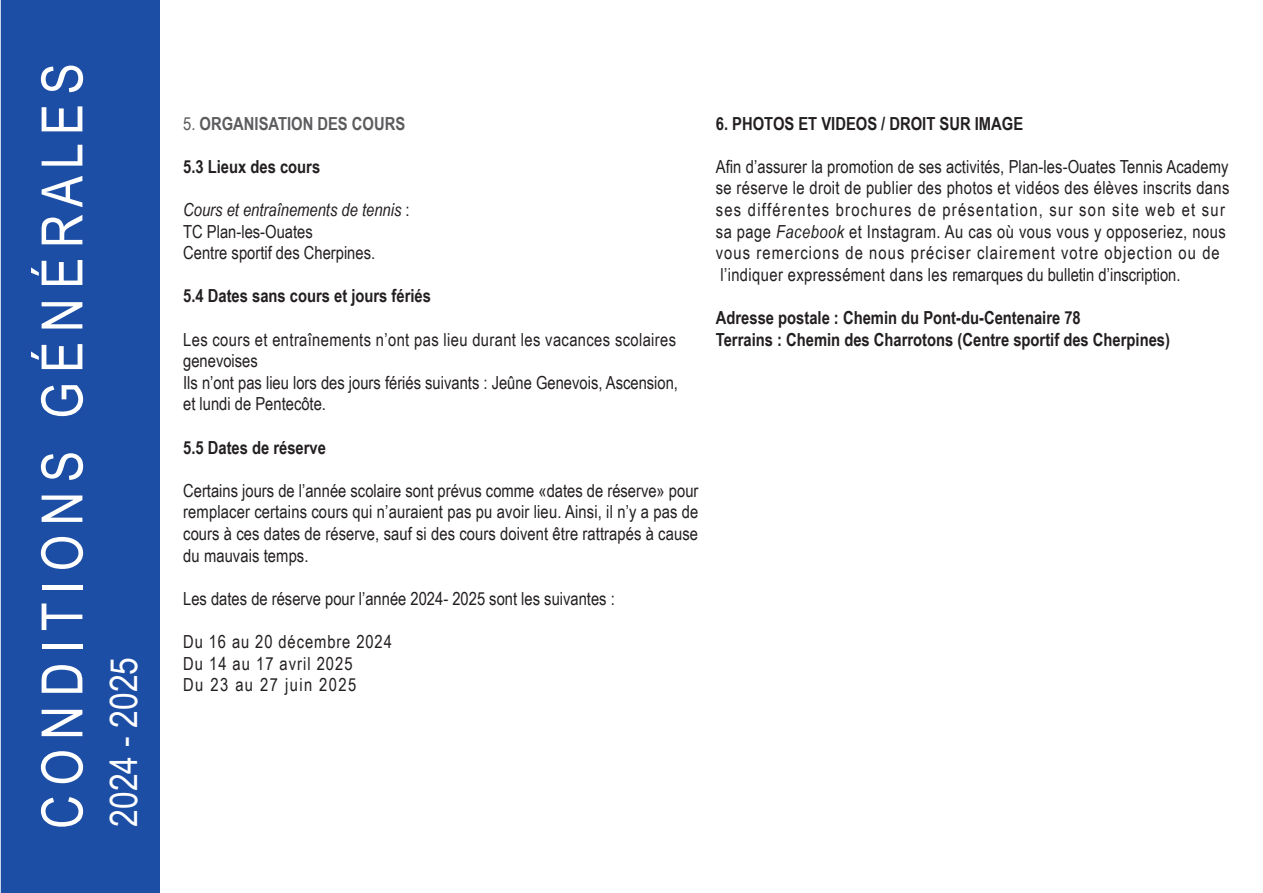
<style>
.page{position:relative;width:1263px;height:893px;background:#fff}
.page>*{position:absolute;margin:0;border:0;box-sizing:border-box;transform-origin:0 0}
.t1{font:57px "Arial Narrow";color:#fff}
.t2{font:37.5px "Arial Narrow";color:#fff;scale:1.04 1}
.t3{font:18px/21.6px "Arial Narrow";letter-spacing:.02em;color:#231f20;text-align:justify}
.t4{font:18px "Arial Narrow";color:#231f20}
.t5{font:700 18px "Arial Narrow";color:#231f20}
.t6{font:18px/21.6px "Arial Narrow";letter-spacing:.06em;color:#231f20}
.t7{font:italic 18px "Arial Narrow";color:#231f20}
.t8{font:700 18px "Arial Narrow";color:#5c5c5f}
.t9{font:18px "Arial Narrow";letter-spacing:.05em;color:#231f20}
.t10{font:18px "Arial Narrow";letter-spacing:.055em;color:#231f20}
.t11{font:18px "Arial Narrow";letter-spacing:.08em;color:#231f20}
.s1{font-weight:400}
.s2{font-style:normal}
.s3{font-style:italic}
</style>
<div class="page">
<div style="left:0;top:0;width:88px;height:893px;background:#1d4ea5"></div>
<div style="left:88px;top:0;width:71px;height:893px;background:#1d4ea5"></div>
<p class="t1" style="left:21px;top:829px;width:767px;rotate:-90deg">C O N D I T I O N S G É N É R A L E S</p>
<p class="t2" style="left:96px;top:827px;width:165px;rotate:-90deg">2024 - 2025</p>
<p class="t8" style="left:183px;top:110px;width:223px"><span class="s1">5.</span> ORGANISATION DES COURS</p>
<p class="t5" style="left:183px;top:153px;width:139px">5.3 Lieux des cours</p>
<p class="t7" style="left:183px;top:197px;width:228px">Cours et entraînements de tennis <span class="s2">:</span></p>
<p class="t4" style="left:183px;top:218px;width:131px">TC Plan-les-Ouates</p>
<p class="t4" style="left:183px;top:240px;width:193px">Centre sportif des Cherpines.</p>
<p class="t5" style="left:183px;top:282px;width:249px">5.4 Dates sans cours et jours fériés</p>
<p class="t3" style="left:183px;top:328px;width:494px">Les cours et entraînements n’ont pas lieu durant les vacances scolaires</p>
<p class="t4" style="left:183px;top:348px;width:76px">genevoises</p>
<p class="t4" style="left:183px;top:369px;width:496px">Ils n’ont pas lieu lors des jours fériés suivants : Jeûne Genevois, Ascension,</p>
<p class="t4" style="left:183px;top:391px;width:144px">et lundi de Pentecôte.</p>
<p class="t5" style="left:183px;top:434px;width:144px">5.5 Dates de réserve</p>
<p class="t3" style="left:183px;top:479px;width:517px">Certains jours de l’année scolaire sont prévus comme «dates de réserve» pour remplacer certains cours qui n’auraient pas pu avoir lieu. Ainsi, il n’y a pas de cours à ces dates de réserve, sauf si des cours doivent être rattrapés à cause du mauvais temps.</p>
<p class="t4" style="left:183px;top:585px;width:433px">Les dates de réserve pour l’année 2024- 2025 sont les suivantes :</p>
<p class="t9" style="left:183px;top:628px;width:210px">Du 16 au 20 décembre 2024</p>
<p class="t10" style="left:183px;top:650px;width:171px">Du 14 au 17 avril 2025</p>
<p class="t11" style="left:183px;top:672px;width:175px">Du 23 au 27 juin 2025</p>
<p class="t5" style="left:716px;top:110px;width:309px">6. PHOTOS ET VIDEOS / DROIT SUR IMAGE</p>
<p class="t3" style="left:716px;top:155px;width:515px">Afin d’assurer la promotion de ses activités, Plan-les-Ouates Tennis Academy se réserve le droit de publier des photos et vidéos des élèves inscrits dans ses différentes brochures de présentation, sur son site web et sur</p>
<p class="t6" style="left:716px;top:220px;width:511px">sa page <span class="s3">Facebook</span> et Instagram. Au cas où vous vous y opposeriez, nous vous remercions de nous préciser clairement votre objection ou de</p>
<p class="t4" style="left:720px;top:261px;width:462px">l’indiquer expressément dans les remarques du bulletin d’inscription.</p>
<p class="t5" style="left:716px;top:304px;width:366px">Adresse postale : Chemin du Pont-du-Centenaire 78</p>
<p class="t5" style="left:716px;top:326px;width:456px">Terrains : Chemin des Charrotons (Centre sportif des Cherpines)</p>
</div>
